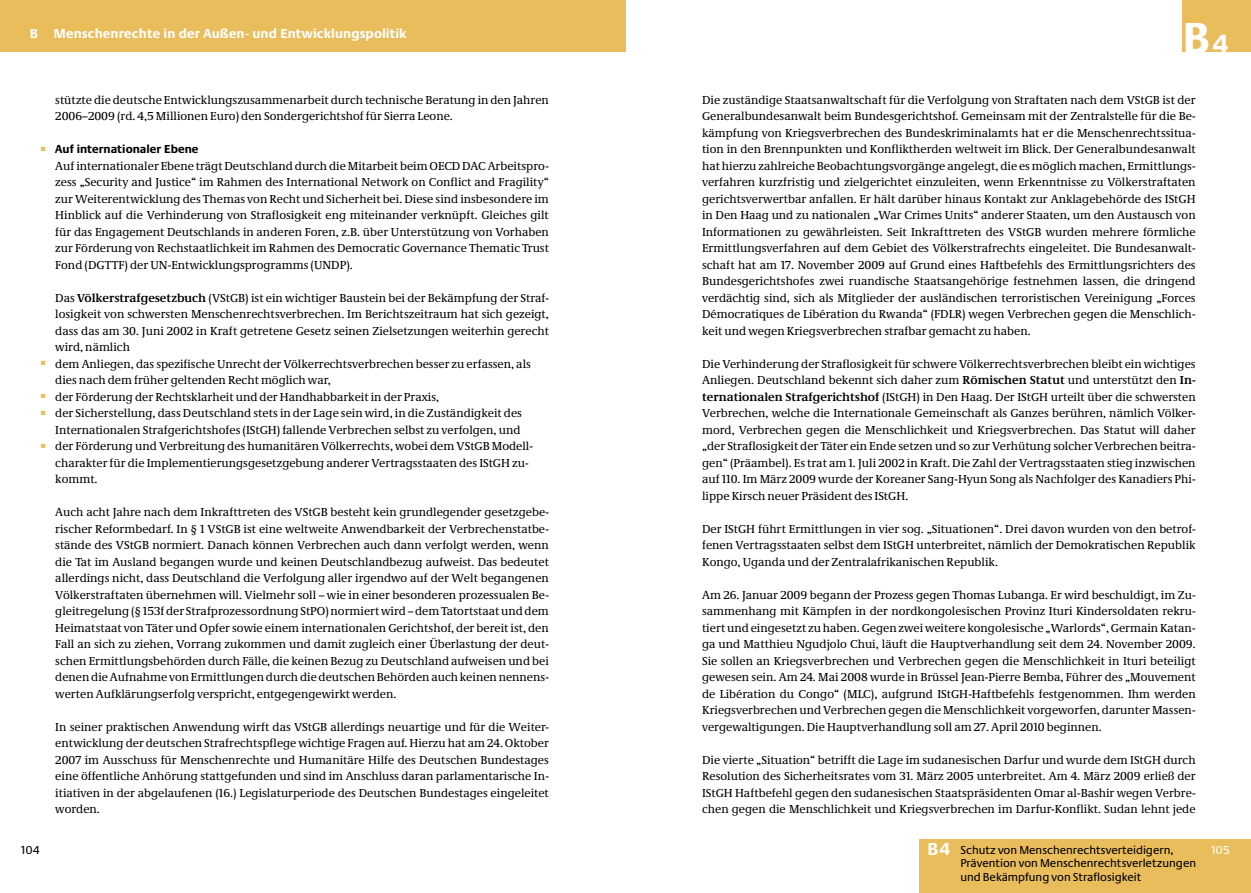
<style>
.page{position:relative;width:1251px;height:893px;background:#fff}
.page>*{position:absolute;margin:0;border:0;box-sizing:border-box;transform-origin:0 0}
.t1{font:700 45px "Neue Praxis";color:#fff}
.t2{font:700 18px "Neue Praxis";color:#fff}
.t3{font:700 13.5px "Neue Praxis";letter-spacing:.01em;color:#fff}
.t4{font:12px/16.5px "Neue Demos";color:#000;text-align:justify}
.t5{font:12px/13.5px "Neue Praxis";color:#000}
.t6{font:700 12px "Neue Praxis";color:#000}
.t7{font:12px "Neue Praxis";color:#fff}
.s1{font-weight:700}
.s2{font-size:27px}
</style>
<div class="page">
<div style="left:0;top:0;width:625px;height:51px;background:#eabd5c"></div>
<div style="left:918px;top:839px;width:332px;height:54px;background:#eabd5c"></div>
<div style="left:1182px;top:0;width:68px;height:51px;background:#eabd5c"></div>
<p class="t3" style="left:30px;top:26px;width:378px">B Menschenrechte in der Außen- und Entwicklungspolitik</p>
<p class="t4" style="left:55px;top:91px;width:495px">stützte die deutsche Entwicklungszusammenarbeit durch technische Beratung in den Jahren<br>2006–2009 (rd. 4,5 Millionen Euro) den Sondergerichtshof für Sierra Leone.</p>
<p class="t6" style="left:40px;top:142px;width:160px"><sup>■</sup> Auf internationaler Ebene</p>
<p class="t4" style="left:55px;top:157px;width:495px">Auf internationaler Ebene trägt Deutschland durch die Mitarbeit beim OECD DAC Arbeitspro&shy;zess „Security and Justice“ im Rahmen des International Network on Conflict and Fragility“ zur Weiterentwicklung des Themas von Recht und Sicherheit bei. Diese sind insbesondere im Hinblick auf die Verhinderung von Straflosigkeit eng miteinander verknüpft. Gleiches gilt für das Engagement Deutschlands in anderen Foren, z.B. über Unterstützung von Vorhaben zur Förderung von Rechstaatlichkeit im Rahmen des Democratic Governance Thematic Trust Fond (DGTTF) der UN-Entwicklungsprogramms (UNDP).</p>
<p class="t4" style="left:55px;top:289px;width:495px">Das <span class="s1">Völkerstrafgesetzbuch</span> (VStGB) ist ein wichtiger Baustein bei der Bekämpfung der Straf&shy;losigkeit von schwersten Menschenrechtsverbrechen. Im Berichtszeitraum hat sich gezeigt, dass das am 30. Juni 2002 in Kraft getretene Gesetz seinen Zielsetzungen weiterhin gerecht wird, nämlich</p>
<p class="t4" style="left:55px;top:355px;width:477px;text-indent:-15px"><sup>■</sup> dem Anliegen, das spezifische Unrecht der Völkerrechtsverbrechen besser zu erfassen, als dies nach dem früher geltenden Recht möglich war,</p>
<p class="t4" style="left:40px;top:388px;width:400px"><sup>■</sup> der Förderung der Rechtsklarheit und der Handhabbarkeit in der Praxis,</p>
<p class="t4" style="left:40px;top:405px;width:483px;text-align:right"><sup>■</sup> der Sicherstellung, dass Deutschland stets in der Lage sein wird, in die Zuständigkeit des<br>Internationalen Strafgerichtshofes (IStGH) fallende Verbrechen selbst zu verfolgen, und</p>
<p class="t4" style="left:55px;top:438px;width:479px;text-align:left;text-indent:-15px"><sup>■</sup> der Förderung und Verbreitung des humanitären Völkerrechts, wobei dem VStGB Modell&shy;charakter für die Implementierungsgesetzgebung anderer Vertragsstaaten des IStGH zu&shy;kommt.</p>
<p class="t4" style="left:55px;top:504px;width:495px">Auch acht Jahre nach dem Inkrafttreten des VStGB besteht kein grundlegender gesetzgebe&shy;rischer Reformbedarf. In § 1 VStGB ist eine weltweite Anwendbarkeit der Verbrechenstatbe&shy;stände des VStGB normiert. Danach können Verbrechen auch dann verfolgt werden, wenn die Tat im Ausland begangen wurde und keinen Deutschlandbezug aufweist. Das bedeutet allerdings nicht, dass Deutschland die Verfolgung aller irgendwo auf der Welt begangenen Völkerstraftaten übernehmen will. Vielmehr soll – wie in einer besonderen prozessualen Be&shy;gleitregelung (§ 153f der Strafprozessordnung StPO) normiert wird – dem Tatortstaat und dem Heimatstaat von Täter und Opfer sowie einem internationalen Gerichtshof, der bereit ist, den Fall an sich zu ziehen, Vorrang zukommen und damit zugleich einer Überlastung der deut&shy;schen Ermittlungsbehörden durch Fälle, die keinen Bezug zu Deutschland aufweisen und bei denen die Aufnahme von Ermittlungen durch die deutschen Behörden auch keinen nennens&shy;werten Aufklärungserfolg verspricht, entgegengewirkt werden.</p>
<p class="t4" style="left:55px;top:718px;width:495px">In seiner praktischen Anwendung wirft das VStGB allerdings neuartige und für die Weiter&shy;entwicklung der deutschen Strafrechtspflege wichtige Fragen auf. Hierzu hat am 24. Oktober 2007 im Ausschuss für Menschenrechte und Humanitäre Hilfe des Deutschen Bundestages eine öffentliche Anhörung stattgefunden und sind im Anschluss daran parlamentarische In&shy;itiativen in der abgelaufenen (16.) Legislaturperiode des Deutschen Bundestages eingeleitet worden.</p>
<h1 class="t1" style="left:1182px;top:10px;width:47px">B<span class="s2">4</span></h1>
<p class="t4" style="left:702px;top:91px;width:495px">Die zuständige Staatsanwaltschaft für die Verfolgung von Straftaten nach dem VStGB ist der Generalbundesanwalt beim Bundesgerichtshof. Gemeinsam mit der Zentralstelle für die Be&shy;kämpfung von Kriegsverbrechen des Bundeskriminalamts hat er die Menschenrechtssitua&shy;tion in den Brennpunkten und Konfliktherden weltweit im Blick. Der Generalbundesanwalt hat hierzu zahlreiche Beobachtungsvorgänge angelegt, die es möglich machen, Ermittlungs&shy;verfahren kurzfristig und zielgerichtet einzuleiten, wenn Erkenntnisse zu Völkerstraftaten gerichtsverwertbar anfallen. Er hält darüber hinaus Kontakt zur Anklagebehörde des IStGH in Den Haag und zu nationalen „War Crimes Units“ anderer Staaten, um den Austausch von Informationen zu gewährleisten. Seit Inkrafttreten des VStGB wurden mehrere förmliche Ermittlungsverfahren auf dem Gebiet des Völkerstrafrechts eingeleitet. Die Bundesanwalt&shy;schaft hat am 17. November 2009 auf Grund eines Haftbefehls des Ermittlungsrichters des Bundesgerichtshofes zwei ruandische Staatsangehörige festnehmen lassen, die dringend verdächtig sind, sich als Mitglieder der ausländischen terroristischen Vereinigung „Forces Démocratiques de Libération du Rwanda“ (FDLR) wegen Verbrechen gegen die Menschlich&shy;keit und wegen Kriegsverbrechen strafbar gemacht zu haben.</p>
<p class="t4" style="left:702px;top:355px;width:495px">Die Verhinderung der Straflosigkeit für schwere Völkerrechtsverbrechen bleibt ein wichtiges Anliegen. Deutschland bekennt sich daher zum <span class="s1">Römischen Statut</span> und unterstützt den <span class="s1">In&shy;ternationalen Strafgerichtshof</span> (IStGH) in Den Haag. Der IStGH urteilt über die schwersten Verbrechen, welche die Internationale Gemeinschaft als Ganzes berühren, nämlich Völker&shy;mord, Verbrechen gegen die Menschlichkeit und Kriegsverbrechen. Das Statut will daher „der Straflosigkeit der Täter ein Ende setzen und so zur Verhütung solcher Verbrechen beitra&shy;gen“ (Präambel). Es trat am 1. Juli 2002 in Kraft. Die Zahl der Vertragsstaaten stieg inzwischen auf 110. Im März 2009 wurde der Koreaner Sang-Hyun Song als Nachfolger des Kanadiers Phi&shy;lippe Kirsch neuer Präsident des IStGH.</p>
<p class="t4" style="left:702px;top:520px;width:495px">Der IStGH führt Ermittlungen in vier sog. „Situationen“. Drei davon wurden von den betrof&shy;fenen Vertragsstaaten selbst dem IStGH unterbreitet, nämlich der Demokratischen Republik Kongo, Uganda und der Zentralafrikanischen Republik.</p>
<p class="t4" style="left:702px;top:586px;width:495px">Am 26. Januar 2009 begann der Prozess gegen Thomas Lubanga. Er wird beschuldigt, im Zu&shy;sammenhang mit Kämpfen in der nordkongolesischen Provinz Ituri Kindersoldaten rekru&shy;tiert und eingesetzt zu haben. Gegen zwei weitere kongolesische „Warlords“, Germain Katan&shy;ga und Matthieu Ngudjolo Chui, läuft die Hauptverhandlung seit dem 24. November 2009.<br>Sie sollen an Kriegsverbrechen und Verbrechen gegen die Menschlichkeit in Ituri beteiligt gewesen sein. Am 24. Mai 2008 wurde in Brüssel Jean-Pierre Bemba, Führer des „Mouvement de Libération du Congo“ (MLC), aufgrund IStGH-Haftbefehls festgenommen. Ihm werden Kriegsverbrechen und Verbrechen gegen die Menschlichkeit vorgeworfen, darunter Massen&shy;vergewaltigungen. Die Hauptverhandlung soll am 27. April 2010 beginnen.</p>
<p class="t4" style="left:702px;top:751px;width:495px">Die vierte „Situation“ betrifft die Lage im sudanesischen Darfur und wurde dem IStGH durch Resolution des Sicherheitsrates vom 31. März 2005 unterbreitet. Am 4. März 2009 erließ der IStGH Haftbefehl gegen den sudanesischen Staatspräsidenten Omar al-Bashir wegen Verbre&shy;chen gegen die Menschlichkeit und Kriegsverbrechen im Darfur-Konflikt. Sudan lehnt jede</p>
<h2 class="t2" style="left:927px;top:838px;width:24px">B4</h2>
<p class="t5" style="left:960px;top:843px;width:237px">Schutz von Menschenrechtsverteidigern,<br>Prävention von Menschenrechtsverletzungen und Bekämpfung von Straflosigkeit</p>
<p class="t5" style="left:21px;top:843px;width:20px">104</p>
<p class="t7" style="left:1211px;top:842px;width:20px">105</p>
</div>
